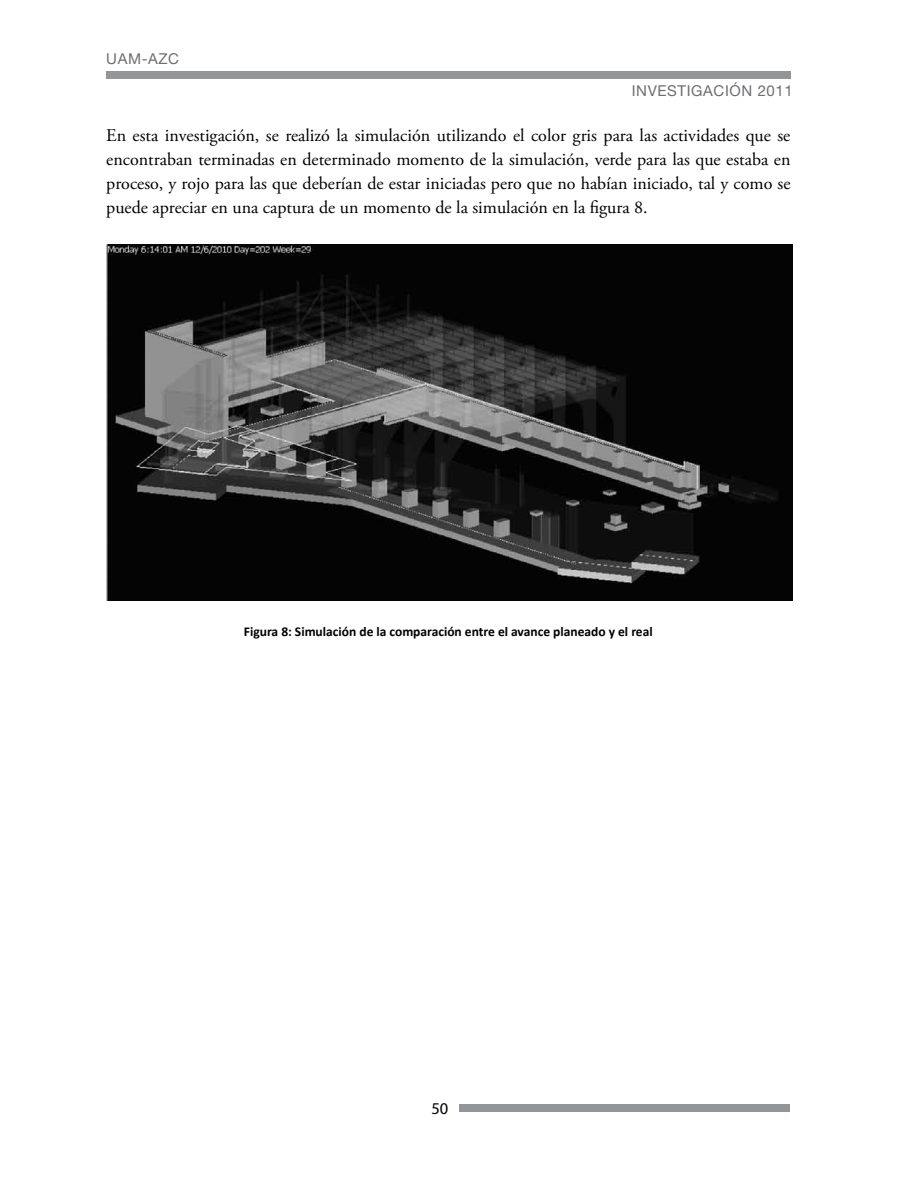
<style>
.page{position:relative;width:918px;height:1188px;background:#fff}
.page>*{position:absolute;margin:0;border:0;box-sizing:border-box;transform-origin:0 0}
.t1{font:18px/24.2px "Adobe Garamond Pro";color:#000;text-align:justify}
.t2{font:16.5px "Myriad Pro";color:#000}
.t3{font:15px "Helvetica Neue LT Std";letter-spacing:.04em;color:#6d6e71}
.t4{font:700 13.5px "Calibri";color:#000}
</style>
<div class="page">
<div style="left:106px;top:71px;width:684px;height:8px;background:#939598"></div>
<div style="left:459px;top:1104px;width:331px;height:8px;background:#939598"></div>
<img style="left:106px;top:245px;width:686px;height:356px">
<p class="t3" style="left:106px;top:50px;width:74px">UAM-AZC</p>
<p class="t3" style="left:632px;top:81px;width:163px">INVESTIGACIÓN 2011</p>
<p class="t1" style="left:106px;top:123px;width:686px">En esta investigación, se realizó la simulación utilizando el color gris para las actividades que se encontraban terminadas en determinado momento de la simulación, verde para las que estaba en proceso, y rojo para las que deberían de estar iniciadas pero que no habían iniciado, tal y como se puede apreciar en una captura de un momento de la simulación en la figura 8.</p>
<p class="t4" style="left:244px;top:623px;width:410px">Figura 8: Simulación de la comparación entre el avance planeado y el real</p>
<p class="t2" style="left:431px;top:1098px;width:18px">50</p>
</div>
